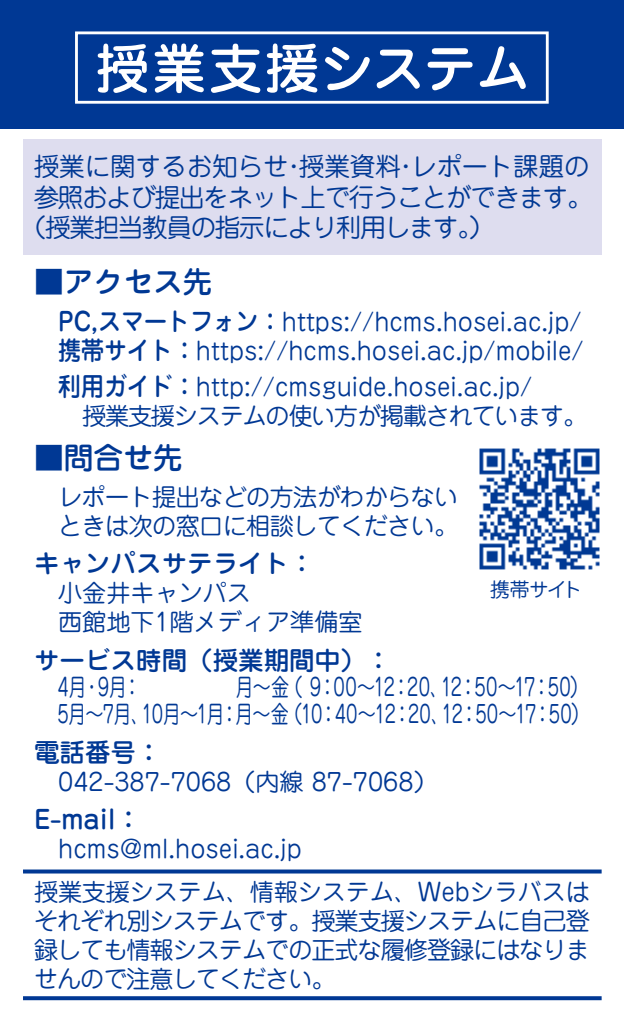
<style>
.page{position:relative;width:624px;height:1032px;background:#fff}
.page>*{position:absolute;margin:0;border:0;box-sizing:border-box;transform-origin:0 0}
.t1{font:500 54px "Jun 34 Pro";letter-spacing:.015em;color:#fff}
.t2{font:500 29.6px "Jun 34 Pro";color:#003894}
.t3{font:25.6px "Jun 201 Pro";letter-spacing:-.05em;color:#003894}
.t4{font:500 25.6px "Jun 34 Pro";color:#003894}
.t5{font:25.6px "Jun 201 Pro";color:#003894}
.t6{font:24px/28.8px "Jun 201 Pro";letter-spacing:-.005em;color:#003894}
.t7{font:24px/26.8px "Jun 201 Pro";letter-spacing:-.055em;color:#003894;scale:.75 1}
.t8{font:24px/28.8px "Jun 201 Pro";letter-spacing:-.05em;color:#003894}
.t9{font:24px/28.8px "Jun 201 Pro";letter-spacing:-.025em;color:#003894}
.t10{font:20px "Jun 201 Pro";letter-spacing:-.055em;color:#003894}
.s1{font-family:"Jun 34 Pro";font-weight:500;font-size:25.6px}
</style>
<div class="page">
<img style="left:479px;top:448px;width:121px;height:122px">
<div style="left:23px;top:139px;width:578px;height:115px;background:#deddef"></div>
<div style="left:0;top:0;width:624px;height:128px;background:#003894"></div>
<svg style="left:23px;top:869px;width:578px;height:4px;background:#2051a1"></svg>
<svg style="left:23px;top:996px;width:578px;height:4px;background:#0d4299"></svg>
<div style="left:75px;top:31px;width:473px;height:73px;border:3px solid #fff"></div>
<h1 class="t1" style="left:95px;top:26px;width:436px">授業支援システム</h1>
<p class="t5" style="left:34px;top:146px;width:557px">授業に関するお知らせ・授業資料・レポート課題の</p>
<p class="t3" style="left:34px;top:176px;width:560px">参照および提出をネット上で行うことができます。</p>
<p class="t3" style="left:21px;top:207px;width:475px">（授業担当教員の指示により利用します。）</p>
<p class="t2" style="left:34px;top:258px;width:180px">■アクセス先</p>
<p class="t6" style="left:58px;top:305px;width:527px"><span class="s1">PC,スマートフォン：</span>https://hcms.hosei.ac.jp/<span class="s1">携帯サイト：</span>https://hcms.hosei.ac.jp/mobile/</p>
<p class="t8" style="left:82px;top:370px;width:506px;text-indent:-24px"><span class="s1">利用ガイド：</span>http://cmsguide.hosei.ac.jp/<br>授業支援システムの使い方が掲載されています。</p>
<p class="t2" style="left:34px;top:434px;width:150px">■問合せ先</p>
<p class="t9" style="left:58px;top:480px;width:401px">レポート提出などの方法がわからないときは次の窓口に相談してください。</p>
<p class="t4" style="left:34px;top:543px;width:282px">キャンパスサテライト：</p>
<p class="t6" style="left:34px;top:576px;width:330px">　小金井キャンパス<br>　西館地下1階メディア準備室</p>
<p class="t4" style="left:34px;top:640px;width:359px">サービス時間（授業期間中）：</p>
<p class="t7" style="left:58px;top:671px;width:710px">4月・9月： 　 　　 月～金（ 9：00～12：20、12：50～17：50）<br>5月～7月、10月～1月：月～金（10：40～12：20、12：50～17：50）</p>
<p class="t4" style="left:34px;top:731px;width:129px">電話番号：</p>
<p class="t6" style="left:58px;top:764px;width:381px">042-387-7068（内線 87-7068）</p>
<p class="t4" style="left:34px;top:799px;width:109px">E-mail：</p>
<p class="t6" style="left:34px;top:825px;width:557px;line-height:43.2px;text-indent:24px">hcms@ml.hosei.ac.jp<br>授業支援システム、情報システム、Webシラバスは</p>
<p class="t6" style="left:34px;top:904px;width:557px;text-align:justify">それぞれ別システムです。授業支援システムに自己登録しても情報システムでの正式な履修登録にはなりませんので注意してください。</p>
<p class="t10" style="left:490px;top:573px;width:94px">携帯サイト</p>
</div>
